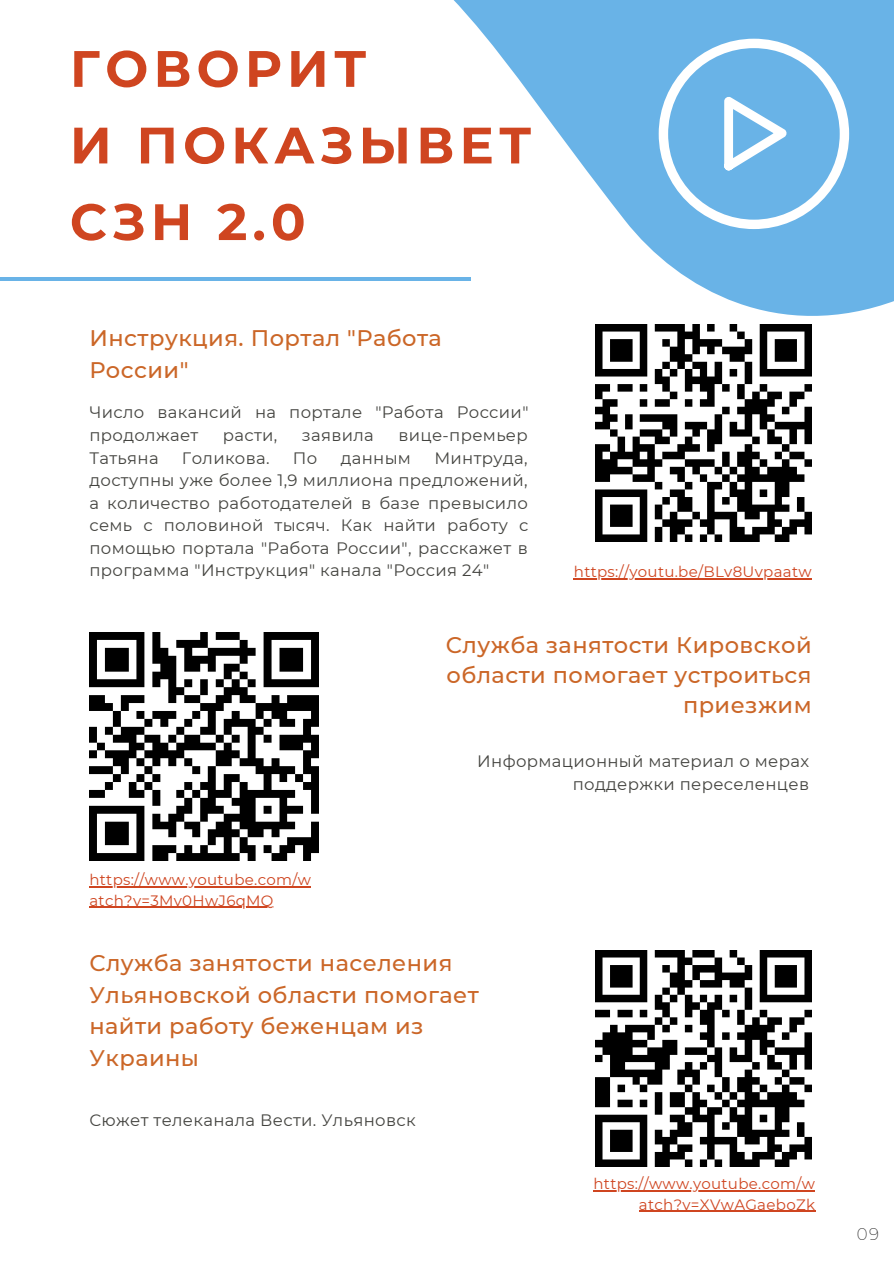
<style>
.page{position:relative;width:894px;height:1264px;background:#fff}
.page>*{position:absolute;margin:0;border:0;box-sizing:border-box;transform-origin:0 0}
.t1{font:700 51.15px/76.5px "Montserrat";letter-spacing:.1em;color:#cf4520}
.t2{font:500 22.5px/31.5px "Montserrat";letter-spacing:.02em;color:#cb6627}
.t3{font:16.5px/22.5px "Montserrat";letter-spacing:.02em;color:#444440}
.t4{font:200 16.5px "Montserrat";color:#222}
.t5{font:15px/20.2px "Montserrat";letter-spacing:.02em;color:#cf4520}
</style>
<div class="page">
<hr style="left:0;top:277px;width:470px;height:4px;background:#69b3e7">
<svg style="left:453px;top:0;width:440px;height:467px"></svg>
<svg style="left:658px;top:39px;width:190px;height:190px"></svg>
<img style="left:595px;top:325px;width:216px;height:216px">
<img style="left:89px;top:632px;width:229px;height:229px">
<img style="left:595px;top:950px;width:216px;height:216px">
<hr style="left:89px;top:886px;width:222px;height:1px;background:#cf4520">
<hr style="left:89px;top:906px;width:185px;height:1px;background:#cf4520">
<hr style="left:573px;top:578px;width:238px;height:1px;background:#cf4520">
<hr style="left:593px;top:1190px;width:222px;height:1px;background:#cf4520">
<hr style="left:638px;top:1210px;width:177px;height:1px;background:#cf4520">
<p class="t1" style="left:70px;top:30px;width:298px">ГОВОРИТ</p>
<p class="t1" style="left:70px;top:107px;width:463px">И ПОКАЗЫВЕТ<br>СЗН 2.0</p>
<p class="t2" style="left:89px;top:322px;width:354px">Инструкция. Портал "Работа<br>России"</p>
<p class="t3" style="left:89px;top:401px;width:440px">Число вакансий на портале "Работа России" продолжает</p>
<p class="t3" style="left:223px;top:424px;width:56px">расти,</p>
<p class="t3" style="left:302px;top:424px;width:73px">заявила</p>
<p class="t3" style="left:398px;top:424px;width:131px">вице-премьер</p>
<p class="t3" style="left:89px;top:446px;width:440px;text-align:justify;text-indent:345px">Минтруда, доступны уже более 1,9 миллиона предложений, а количество работодателей в базе превысило семь с половиной тысяч. Как найти работу с помощью портала "Работа России", расскажет в программа "Инструкция" канала "Россия 24"</p>
<p class="t3" style="left:89px;top:446px;width:71px">Татьяна</p>
<p class="t3" style="left:182px;top:446px;width:89px">Голикова.</p>
<p class="t3" style="left:293px;top:446px;width:26px">По</p>
<p class="t3" style="left:340px;top:446px;width:72px">данным</p>
<p class="t5" style="left:573px;top:561px;width:239px">https://youtu.be/BLv8Uvpaatw</p>
<p class="t5" style="left:89px;top:869px;width:223px">https://www.youtube.com/w atch?v=3Mv0HwJ6qMQ</p>
<p class="t2" style="left:446px;top:629px;width:367px;line-height:30.5px;text-align:right">Служба занятости Кировской области помогает устроиться приезжим</p>
<p class="t3" style="left:477px;top:750px;width:333px;text-align:right">Информационный материал о мерах поддержки переселенцев</p>
<p class="t2" style="left:89px;top:947px;width:391px">Служба занятости населения<br>Ульяновской области помогает найти работу беженцам из<br>Украины</p>
<p class="t3" style="left:89px;top:1108px;width:327px">Сюжет телеканала Вести. Ульяновск</p>
<p class="t5" style="left:593px;top:1173px;width:223px;text-align:right">https://www.youtube.com/w atch?v=XVwAGaeboZk</p>
<p class="t4" style="left:856px;top:1223px;width:24px">09</p>
</div>
